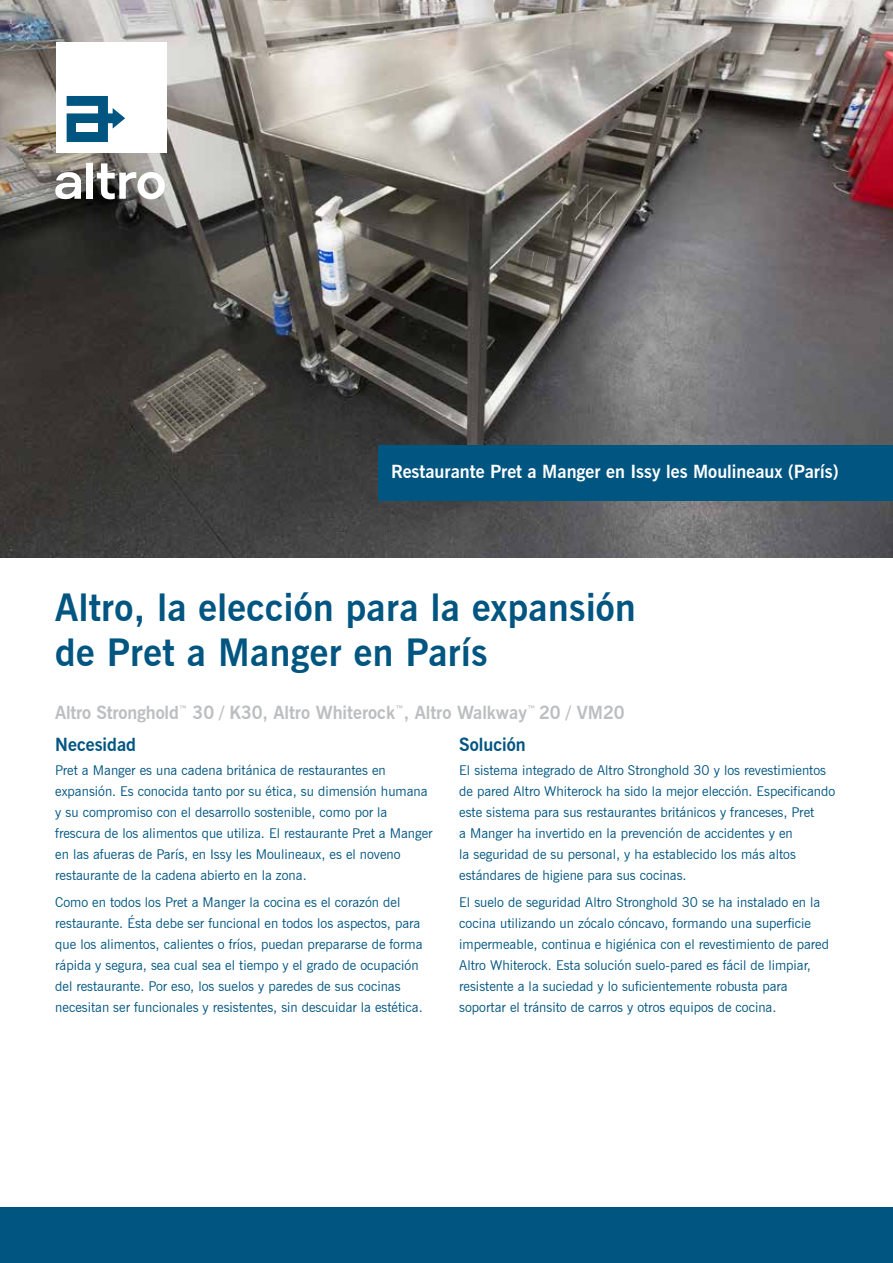
<style>
.page{position:relative;width:893px;height:1263px;background:#fff}
.page>*{position:absolute;margin:0;border:0;box-sizing:border-box;transform-origin:0 0}
.t1{font:700 37.5px/45px "News Gothic BT";letter-spacing:.01em;color:#005581}
.t2{font:700 18px/32.2px "News Gothic BT";color:#bcbec0}
.t3{font:700 18px "News Gothic BT";color:#fff}
.t4{font:700 18px "News Gothic BT";color:#005581}
.t5{font:13.5px/21px "News Gothic BT";color:#005581}
.s1{color:#005581}
</style>
<div class="page">
<div style="left:0;top:1208px;width:893px;height:55px;background:#005581"></div>
<img style="left:0;top:0;width:893px;height:557px">
<div style="left:378px;top:445px;width:515px;height:56px;background:#005581"></div>
<div style="left:86px;top:163px;width:7px;height:36px;background:#fff"></div>
<svg style="left:55px;top:172px;width:26px;height:27px"></svg>
<svg style="left:97px;top:163px;width:68px;height:36px"></svg>
<div style="left:56px;top:43px;width:110px;height:110px;background:#fff"></div>
<svg style="left:67px;top:96px;width:58px;height:46px"></svg>
<div style="left:77px;top:124px;width:21px;height:8px;background:#fff"></div>
<h2 class="t3" style="left:391px;top:461px;width:449px">Restaurante Pret a Manger en Issy les Moulineaux (París)</h2>
<h1 class="t1" style="left:55px;top:585px;width:582px">Altro, la elección para la expansión de Pret a Manger en París</h1>
<h2 class="t2" style="left:55px;top:696px;width:571px">Altro Stronghold<sup>™</sup> 30 / K30, Altro Whiterock<sup>™</sup>, Altro Walkway<sup>™</sup> 20 / VM20<br><span class="s1">Necesidad</span></h2>
<p class="t5" style="left:55px;top:759px;width:379px">Pret a Manger es una cadena británica de restaurantes en expansión. Es conocida tanto por su ética, su dimensión humana y su compromiso con el desarrollo sostenible, como por la frescura de los alimentos que utiliza. El restaurante Pret a Manger en las afueras de París, en Issy les Moulineaux, es el noveno restaurante de la cadena abierto en la zona.</p>
<p class="t5" style="left:55px;top:892px;width:369px">Como en todos los Pret a Manger la cocina es el corazón del restaurante. Ésta debe ser funcional en todos los aspectos, para que los alimentos, calientes o fríos, puedan prepararse de forma rápida y segura, sea cual sea el tiempo y el grado de ocupación del restaurante. Por eso, los suelos y paredes de sus cocinas necesitan ser funcionales y resistentes, sin descuidar la estética.</p>
<h2 class="t4" style="left:459px;top:734px;width:68px">Solución</h2>
<p class="t5" style="left:459px;top:759px;width:377px">El sistema integrado de Altro Stronghold 30 y los revestimientos de pared Altro Whiterock ha sido la mejor elección. Especificando este sistema para sus restaurantes británicos y franceses, Pret<br>a Manger ha invertido en la prevención de accidentes y en<br>la seguridad de su personal, y ha establecido los más altos estándares de higiene para sus cocinas.</p>
<p class="t5" style="left:459px;top:892px;width:371px">El suelo de seguridad Altro Stronghold 30 se ha instalado en la cocina utilizando un zócalo cóncavo, formando una superficie impermeable, continua e higiénica con el revestimiento de pared Altro Whiterock. Esta solución suelo-pared es fácil de limpiar, resistente a la suciedad y lo suficientemente robusta para soportar el tránsito de carros y otros equipos de cocina.</p>
</div>
